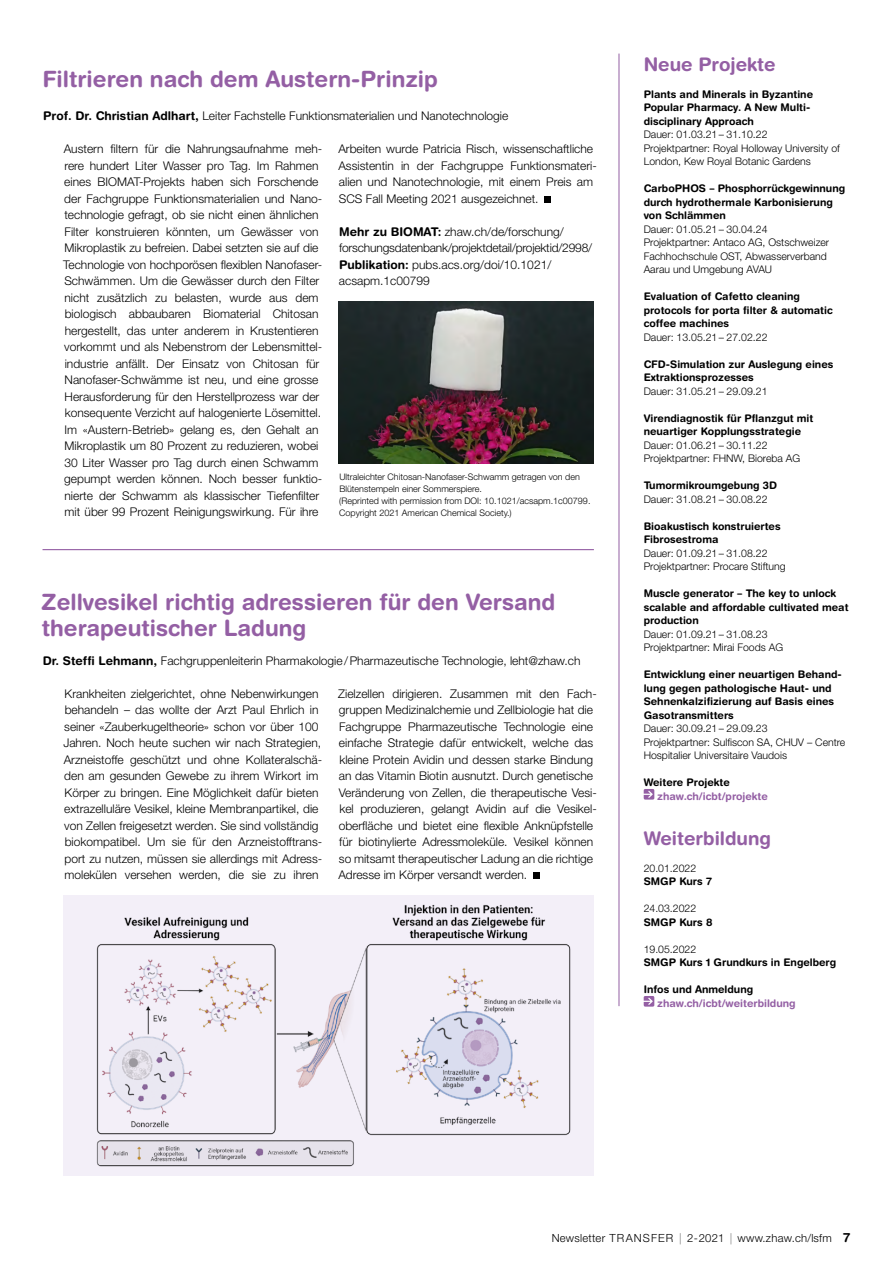
<style>
.page{position:relative;width:893px;height:1263px;background:#fff}
.page>*{position:absolute;margin:0;border:0;box-sizing:border-box;transform-origin:0 0}
.t1{font:700 22.5px/25.5px "Helvetica Rounded LT Std";color:#945fa4}
.t2{font:700 18.75px "Helvetica Rounded LT Std";color:#945fa4}
.t3{font:300 12px/16.5px "Helvetica Neue LT Std";color:#000}
.t4{font:300 11.25px "Helvetica Neue LT Std";letter-spacing:.02em;color:#000}
.t5{font:700 10.5px/13.5px "Helvetica Rounded LT Std";color:#000}
.t6{font:300 10.5px/13.5px "Helvetica Neue LT Std";color:#000}
.t7{font:700 10.5px "Helvetica Rounded LT Std";color:#945fa4}
.t8{font:300 9px/12px "Helvetica Neue LT Std";color:#000}
.s1{font-family:"Helvetica Rounded LT Std";font-weight:700}
.s2{font-family:"Helvetica Rounded LT Std";font-weight:700;font-size:12.75px}
</style>
<div class="page">
<svg style="left:644px;top:789px;width:10px;height:10px"></svg>
<svg style="left:644px;top:996px;width:10px;height:10px"></svg>
<hr style="left:619px;top:54px;width:1px;height:952px;background:#945fa4">
<hr style="left:43px;top:549px;width:551px;height:1px;background:#945fa4">
<svg style="left:545px;top:196px;width:6px;height:6px"></svg>
<svg style="left:533px;top:873px;width:6px;height:6px"></svg>
<img style="left:338px;top:302px;width:256px;height:161px">
<img style="left:64px;top:896px;width:530px;height:280px">
<h1 class="t1" style="left:42px;top:65px;width:397px">Filtrieren nach dem Austern-Prinzip</h1>
<p class="t3" style="left:43px;top:107px;width:467px"><span class="s1">Prof. Dr. Christian Adlhart,</span> Leiter Fachstelle Funktionsmaterialien und Nanotechnologie</p>
<p class="t3" style="left:63px;top:140px;width:261px">Austern filtern für die Nahrungsaufnahme meh&shy;rere hundert Liter Wasser pro Tag. Im Rahmen eines BIOMAT-Projekts haben sich Forschende der Fachgruppe Funktionsmaterialien und Nano&shy;technologie gefragt, ob sie nicht einen ähnlichen Filter konstruieren könnten, um Gewässer von Mikroplastik zu befreien. Dabei setzten sie auf die Technologie von hochporösen flexiblen Nanofaser-Schwämmen. Um die Gewässer durch den Filter nicht zusätzlich zu belasten, wurde aus dem biologisch abbaubaren Biomaterial Chitosan hergestellt, das unter anderem in Krustentieren vorkommt und als Nebenstrom der Lebensmittel&shy;industrie anfällt. Der Einsatz von Chitosan für Nanofaser-Schwämme ist neu, und eine grosse Herausforderung für den Herstellprozess war der konsequente Verzicht auf halogenierte Lösemittel.<br>Im «Austern-Betrieb» gelang es, den Gehalt an Mikroplastik um 80 Prozent zu reduzieren, wobei 30 Liter Wasser pro Tag durch einen Schwamm gepumpt werden können. Noch besser funktio&shy;nierte der Schwamm als klassischer Tiefenfilter mit über 99 Prozent Reinigungswirkung. Für ihre</p>
<p class="t3" style="left:338px;top:140px;width:260px">Arbeiten wurde Patricia Risch, wissenschaftliche Assistentin in der Fachgruppe Funktionsmateri&shy;alien und Nanotechnologie, mit einem Preis am SCS Fall Meeting 2021 ausgezeichnet.</p>
<p class="t3" style="left:339px;top:223px;width:255px"><span class="s1">Mehr zu BIOMAT:</span> zhaw.ch/de/forschung/ forschungsdatenbank/projektdetail/projektid/2998/ <span class="s1">Publikation:</span> pubs.acs.org/doi/10.1021/ acsapm.1c00799</p>
<p class="t8" style="left:339px;top:471px;width:253px">Ultraleichter Chitosan-Nanofaser-Schwamm getragen von den Blütenstempeln einer Sommerspiere.<br>(Reprinted with permission from DOI: 10.1021/acsapm.1c00799.<br>Copyright 2021 American Chemical Society.)</p>
<h1 class="t1" style="left:41px;top:589px;width:516px">Zellvesikel richtig adressieren für den Versand therapeutischer Ladung</h1>
<p class="t3" style="left:43px;top:652px;width:539px"><span class="s1">Dr. Steffi Lehmann,</span> Fachgruppenleiterin Pharmakologie/Pharmazeutische Technologie, leht@zhaw.ch</p>
<p class="t3" style="left:63px;top:685px;width:260px">Krankheiten zielgerichtet, ohne Nebenwirkungen behandeln – das wollte der Arzt Paul Ehrlich in seiner «Zauberkugeltheorie» schon vor über 100<br>Jahren. Noch heute suchen wir nach Strategien, Arzneistoffe geschützt und ohne Kollateralschä&shy;den am gesunden Gewebe zu ihrem Wirkort im Körper zu bringen. Eine Möglichkeit dafür bieten extrazelluläre Vesikel, kleine Membranpartikel, die von Zellen freigesetzt werden. Sie sind vollständig biokompatibel. Um sie für den Arzneistofftrans&shy;port zu nutzen, müssen sie allerdings mit Adress&shy;molekülen versehen werden, die sie zu ihren</p>
<p class="t3" style="left:338px;top:685px;width:260px">Zielzellen dirigieren. Zusammen mit den Fach&shy;gruppen Medizinalchemie und Zellbiologie hat die Fachgruppe Pharmazeutische Technologie eine einfache Strategie dafür entwickelt, welche das kleine Protein Avidin und dessen starke Bindung an das Vitamin Biotin ausnutzt. Durch genetische Veränderung von Zellen, die therapeutische Vesi&shy;kel produzieren, gelangt Avidin auf die Vesikel&shy;oberfläche und bietet eine flexible Anknüpfstelle für biotinylierte Adressmoleküle. Vesikel können so mitsamt therapeutischer Ladung an die richtige Adresse im Körper versandt werden.</p>
<h2 class="t2" style="left:644px;top:52px;width:133px">Neue Projekte</h2>
<p class="t5" style="left:644px;top:87px;width:171px">Plants and Minerals in Byzantine<br>Popular Pharmacy. A New Multi&shy;disciplinary Approach</p>
<p class="t6" style="left:644px;top:127px;width:198px">Dauer: 01.03.21– 31.10.22<br>Projektpartner: Royal Holloway University of<br>London, Kew Royal Botanic Gardens</p>
<p class="t5" style="left:644px;top:181px;width:203px">CarboPHOS – Phosphorrückgewinnung durch hydrothermale Karbonisierung von Schlämmen</p>
<p class="t6" style="left:644px;top:222px;width:187px">Dauer: 01.05.21– 30.04.24<br>Projektpartner: Antaco AG, Ostschweizer Fachhochschule OST, Abwasserverband Aarau und Umgebung AVAU</p>
<p class="t5" style="left:644px;top:289px;width:191px">Evaluation of Cafetto cleaning protocols for porta filter &amp; automatic coffee machines</p>
<p class="t6" style="left:644px;top:330px;width:125px">Dauer: 13.05.21– 27.02.22</p>
<p class="t5" style="left:644px;top:357px;width:191px">CFD-Simulation zur Auslegung eines<br>Extraktionsprozesses</p>
<p class="t6" style="left:644px;top:384px;width:125px">Dauer: 31.05.21– 29.09.21</p>
<p class="t5" style="left:644px;top:411px;width:171px">Virendiagnostik für Pflanzgut mit neuartiger Kopplungsstrategie</p>
<p class="t6" style="left:644px;top:438px;width:158px">Dauer: 01.06.21– 30.11.22<br>Projektpartner: FHNW, Bioreba AG</p>
<p class="t5" style="left:644px;top:478px;width:135px">Tumormikroumgebung 3D</p>
<p class="t6" style="left:644px;top:492px;width:125px">Dauer: 31.08.21– 30.08.22</p>
<p class="t5" style="left:644px;top:519px;width:139px">Bioakustisch konstruiertes<br>Fibrosestroma</p>
<p class="t6" style="left:644px;top:546px;width:144px">Dauer: 01.09.21– 31.08.22<br>Projektpartner: Procare Stiftung</p>
<p class="t5" style="left:644px;top:586px;width:206px">Muscle generator – The key to unlock scalable and affordable cultivated meat production</p>
<p class="t6" style="left:644px;top:627px;width:141px">Dauer: 01.09.21– 31.08.23<br>Projektpartner: Mirai Foods AG</p>
<p class="t5" style="left:644px;top:667px;width:200px">Entwicklung einer neuartigen Behand&shy;lung gegen pathologische Haut- und Sehnenkalzifizierung auf Basis eines Gasotransmitters</p>
<p class="t6" style="left:644px;top:721px;width:203px">Dauer: 30.09.21– 29.09.23<br>Projektpartner: Sulfiscon SA, CHUV – Centre<br>Hospitalier Universitaire Vaudois</p>
<p class="t5" style="left:644px;top:775px;width:88px">Weitere Projekte</p>
<p class="t7" style="left:657px;top:789px;width:112px">zhaw.ch/icbt/projekte</p>
<h2 class="t2" style="left:644px;top:826px;width:129px">Weiterbildung</h2>
<p class="t6" style="left:644px;top:861px;width:54px">20.01.2022</p>
<p class="t5" style="left:644px;top:874px;width:70px">SMGP Kurs 7</p>
<p class="t6" style="left:644px;top:901px;width:54px">24.03.2022</p>
<p class="t5" style="left:644px;top:915px;width:70px">SMGP Kurs 8</p>
<p class="t6" style="left:644px;top:942px;width:54px">19.05.2022</p>
<p class="t5" style="left:644px;top:955px;width:194px">SMGP Kurs 1 Grundkurs in Engelberg</p>
<p class="t5" style="left:644px;top:982px;width:111px">Infos und Anmeldung</p>
<p class="t7" style="left:657px;top:996px;width:140px">zhaw.ch/icbt/weiterbildung</p>
<p class="t4" style="left:552px;top:1231px;width:300px">Newsletter TRANSFER | 2-2021 | www.zhaw.ch/lsfm <span class="s2">7</span></p>
</div>
